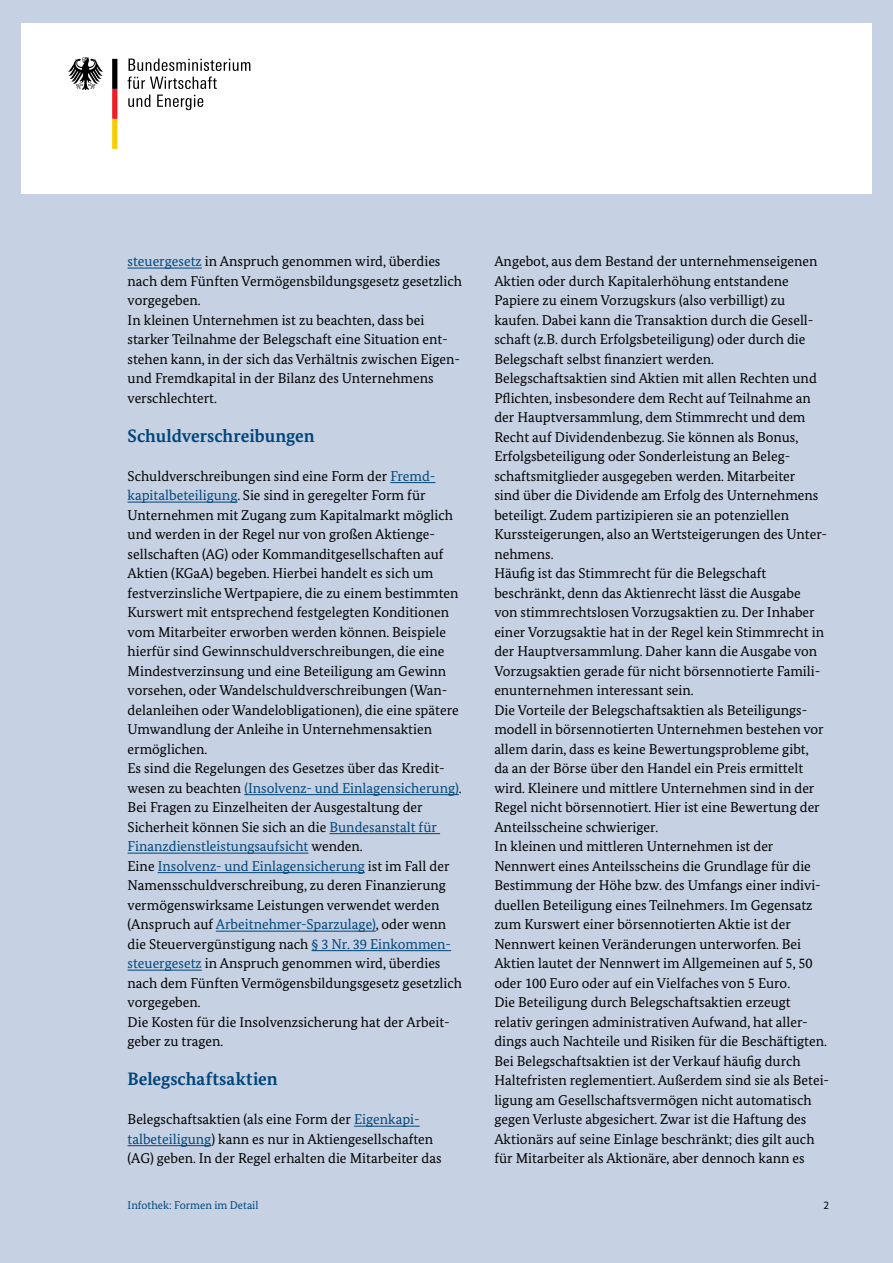
<style>
.page{position:relative;width:893px;height:1263px;background:#c6d1e3}
.page>*{position:absolute;margin:0;border:0;box-sizing:border-box;transform-origin:0 0}
.t1{font:700 18px "Bundes Serif";color:#004579}
.Absatz{font:14.25px/19.5px "Bundes Serif";color:#000}
.t2{font:11.25px "Bundes Serif";color:#004579}
.Absatz-2{font:11.25px "Bundes Sans";color:#000}
.s1{color:#004579}
</style>
<div class="page">
<div style="left:21px;top:23px;width:851px;height:170px;background:#fff"></div>
<svg style="left:68px;top:57px;width:35px;height:33px"></svg>
<svg style="left:112px;top:59px;width:5px;height:90px"></svg>
<svg style="left:127px;top:59px;width:123px;height:30px"></svg>
<svg style="left:128px;top:95px;width:22px;height:12px"></svg>
<svg style="left:157px;top:95px;width:46px;height:15px"></svg>
<hr style="left:128px;top:268px;width:74px;height:1px;background:#004579">
<hr style="left:390px;top:482px;width:45px;height:1px;background:#004579">
<hr style="left:128px;top:502px;width:109px;height:1px;background:#004579">
<hr style="left:244px;top:794px;width:215px;height:1px;background:#004579">
<hr style="left:329px;top:833px;width:111px;height:1px;background:#004579">
<hr style="left:128px;top:853px;width:180px;height:1px;background:#004579">
<hr style="left:158px;top:872px;width:207px;height:1px;background:#004579">
<hr style="left:216px;top:931px;width:160px;height:1px;background:#004579">
<hr style="left:311px;top:950px;width:140px;height:1px;background:#004579">
<hr style="left:128px;top:970px;width:74px;height:1px;background:#004579">
<hr style="left:354px;top:1126px;width:66px;height:1px;background:#004579">
<hr style="left:128px;top:1145px;width:83px;height:1px;background:#004579">
<p class="Absatz" style="left:128px;top:251px;width:336px"><span class="s1">steuergesetz</span> in Anspruch genommen wird, überdies nach dem Fünften Vermögensbildungsgesetz gesetzlich vorgegeben.</p>
<p class="Absatz" style="left:128px;top:310px;width:334px">In kleinen Unternehmen ist zu beachten, dass bei starker Teilnahme der Belegschaft eine Situation ent&shy;stehen kann, in der sich das Verhältnis zwischen Eigen&shy;und Fremdkapital in der Bilanz des Unternehmens verschlechtert.</p>
<h3 class="t1" style="left:128px;top:425px;width:189px">Schuldverschreibungen</h3>
<p class="Absatz" style="left:128px;top:466px;width:333px">Schuldverschreibungen sind eine Form der <span class="s1">Fremd&shy;kapitalbeteiligung</span>. Sie sind in geregelter Form für Unternehmen mit Zugang zum Kapitalmarkt möglich und werden in der Regel nur von großen Aktienge&shy;sellschaften (AG) oder Kommanditgesellschaften auf Aktien (KGaA) begeben. Hierbei handelt es sich um festverzinsliche Wertpapiere, die zu einem bestimmten Kurswert mit entsprechend festgelegten Konditionen vom Mitarbeiter erworben werden können. Beispiele hierfür sind Gewinnschuldverschreibungen, die eine Mindestverzinsung und eine Beteiligung am Gewinn vorsehen, oder Wandelschuldverschreibungen (Wan&shy;delanleihen oder Wandelobligationen), die eine spätere Umwandlung der Anleihe in Unternehmensaktien ermöglichen.</p>
<p class="Absatz" style="left:128px;top:758px;width:336px">Es sind die Regelungen des Gesetzes über das Kredit&shy;wesen zu beachten <span class="s1">(Insolvenz- und Einlagensicherung)</span>.</p>
<p class="Absatz" style="left:128px;top:797px;width:311px">Bei Fragen zu Einzelheiten der Ausgestaltung der<br>Sicherheit können Sie sich an die <span class="s1">Bundesanstalt für<br>Finanzdienstleistungsaufsicht</span> wenden.</p>
<p class="Absatz" style="left:128px;top:856px;width:336px">Eine <span class="s1">Insolvenz- und Einlagensicherung</span> ist im Fall der Namensschuldverschreibung, zu deren Finanzierung vermögenswirksame Leistungen verwendet werden (Anspruch auf <span class="s1">Arbeitnehmer-Sparzulage)</span>, oder wenn die Steuervergünstigung nach <span class="s1">§ 3 Nr. 39 Einkommen&shy;steuergesetz</span> in Anspruch genommen wird, überdies nach dem Fünften Vermögensbildungsgesetz gesetzlich vorgegeben.</p>
<p class="Absatz" style="left:128px;top:1012px;width:324px">Die Kosten für die Insolvenzsicherung hat der Arbeit&shy;geber zu tragen.</p>
<h3 class="t1" style="left:128px;top:1068px;width:152px">Belegschaftsaktien</h3>
<p class="Absatz" style="left:128px;top:1109px;width:315px">Belegschaftsaktien (als eine Form der <span class="s1">Eigenkapi&shy;talbeteiligung</span>) kann es nur in Aktiengesellschaften (AG) geben. In der Regel erhalten die Mitarbeiter das</p>
<p class="Absatz" style="left:494px;top:251px;width:325px">Angebot, aus dem Bestand der unternehmenseigenen Aktien oder durch Kapitalerhöhung entstandene Papiere zu einem Vorzugskurs (also verbilligt) zu kaufen. Dabei kann die Transaktion durch die Gesell&shy;schaft (z.B. durch Erfolgsbeteiligung) oder durch die Belegschaft selbst finanziert werden.</p>
<p class="Absatz" style="left:494px;top:368px;width:334px">Belegschaftsaktien sind Aktien mit allen Rechten und Pflichten, insbesondere dem Recht auf Teilnahme an der Hauptversammlung, dem Stimmrecht und dem Recht auf Dividendenbezug. Sie können als Bonus, Erfolgsbeteiligung oder Sonderleistung an Beleg&shy;schaftsmitglieder ausgegeben werden. Mitarbeiter<br>sind über die Dividende am Erfolg des Unternehmens beteiligt. Zudem partizipieren sie an potenziellen Kurssteigerungen, also an Wertsteigerungen des Unter&shy;nehmens.</p>
<p class="Absatz" style="left:494px;top:563px;width:331px">Häufig ist das Stimmrecht für die Belegschaft beschränkt, denn das Aktienrecht lässt die Ausgabe von stimmrechtslosen Vorzugsaktien zu. Der Inhaber einer Vorzugsaktie hat in der Regel kein Stimmrecht in der Hauptversammlung. Daher kann die Ausgabe von Vorzugsaktien gerade für nicht börsennotierte Famili&shy;enunternehmen interessant sein.</p>
<p class="Absatz" style="left:494px;top:700px;width:331px">Die Vorteile der Belegschaftsaktien als Beteiligungs&shy;modell in börsennotierten Unternehmen bestehen vor allem darin, dass es keine Bewertungsprobleme gibt, da an der Börse über den Handel ein Preis ermittelt wird. Kleinere und mittlere Unternehmen sind in der Regel nicht börsennotiert. Hier ist eine Bewertung der Anteilsscheine schwieriger.</p>
<p class="Absatz" style="left:494px;top:836px;width:328px">In kleinen und mittleren Unternehmen ist der Nennwert eines Anteilsscheins die Grundlage für die Bestimmung der Höhe bzw. des Umfangs einer indivi&shy;duellen Beteiligung eines Teilnehmers. Im Gegensatz zum Kurswert einer börsennotierten Aktie ist der Nennwert keinen Veränderungen unterworfen. Bei Aktien lautet der Nennwert im Allgemeinen auf 5, 50 oder 100 Euro oder auf ein Vielfaches von 5 Euro.</p>
<p class="Absatz" style="left:494px;top:992px;width:336px">Die Beteiligung durch Belegschaftsaktien erzeugt relativ geringen administrativen Aufwand, hat aller&shy;dings auch Nachteile und Risiken für die Beschäftigten.<br>Bei Belegschaftsaktien ist der Verkauf häufig durch Haltefristen reglementiert. Außerdem sind sie als Betei&shy;ligung am Gesellschaftsvermögen nicht automatisch gegen Verluste abgesichert. Zwar ist die Haftung des Aktionärs auf seine Einlage beschränkt; dies gilt auch für Mitarbeiter als Aktionäre, aber dennoch kann es</p>
<p class="t2" style="left:128px;top:1198px;width:132px">Infothek: Formen im Detail</p>
<p class="Absatz-2" style="left:824px;top:1198px;width:7px">2</p>
</div>
